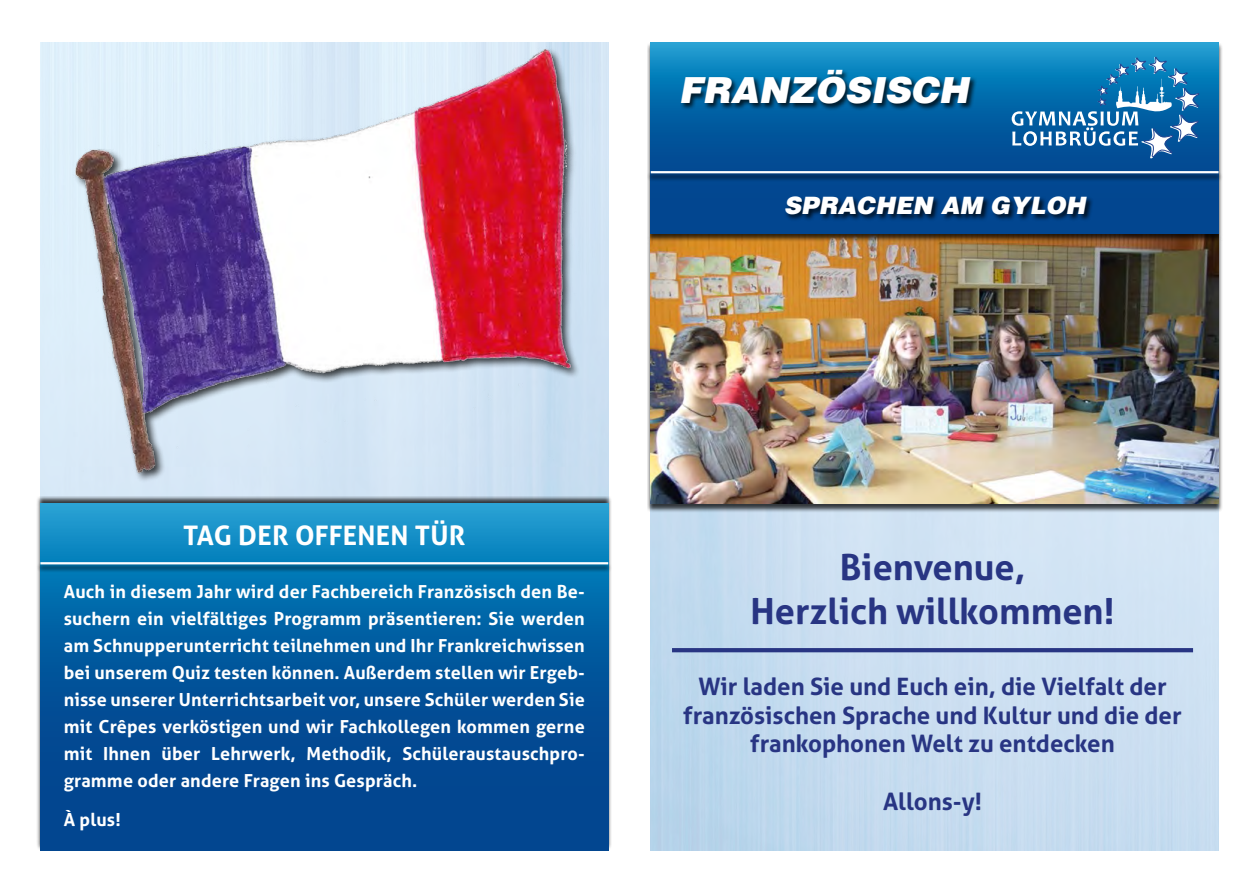
<style>
.page{position:relative;width:1259px;height:893px;background:#fff}
.page>*{position:absolute;margin:0;border:0;box-sizing:border-box;transform-origin:0 0}
.t1{font:700 36px/43.2px "Aller";color:#283583;text-align:center}
.t2{font:36px "Airbus Special";color:#fff}
.t3{font:700 27px "Aller";letter-spacing:.01em;color:#fff}
.t4{font:700 24px/28.8px "Aller";color:#283583;text-align:center}
.t5{font:24px "Airbus Special";letter-spacing:.005em;color:#fff}
.t6{font:700 18px/27px "Aller";letter-spacing:.01em;color:#fff;text-align:justify}
</style>
<div class="page">
<div style="left:647px;top:234px;width:575px;height:279px;background:#000;opacity:.75"></div>
<img style="left:651px;top:242px;width:567px;height:262px">
<div style="left:647px;top:43px;width:575px;height:199px;background:#000;opacity:.75"></div>
<svg style="left:651px;top:43px;width:567px;height:191px;background:#065da1"></svg>
<div style="left:647px;top:171px;width:575px;height:11px;background:#000;opacity:.75"></div>
<hr style="left:651px;top:171px;width:567px;height:2px;background:#fff">
<svg style="left:1011px;top:57px;width:188px;height:101px;background:#297eb6"></svg>
<div style="left:680px;top:70px;width:297px;height:41px;background:#000;opacity:.75"></div>
<div style="left:784px;top:196px;width:310px;height:26px;background:#000;opacity:.75"></div>
<hr style="left:672px;top:648px;width:521px;height:4px;background:#283583">
<div style="left:37px;top:496px;width:575px;height:354px;background:#000;opacity:.75"></div>
<svg style="left:40px;top:504px;width:568px;height:346px;background:#055da1"></svg>
<div style="left:37px;top:563px;width:575px;height:10px;background:#000;opacity:.75"></div>
<hr style="left:40px;top:562px;width:568px;height:2px;background:#fff">
<img style="left:51px;top:43px;width:527px;height:456px">
<h1 class="t2" style="left:678px;top:70px;width:291px">FRANZÖSISCH</h1>
<h3 class="t5" style="left:784px;top:192px;width:303px">SPRACHEN AM GYLOH</h3>
<h2 class="t3" style="left:183px;top:519px;width:284px">TAG DER OFFENEN TÜR</h2>
<p class="t6" style="left:64px;top:578px;width:522px">Auch in diesem Jahr wird der Fachbereich Französisch den Be&shy;suchern ein vielfältiges Programm präsentieren: Sie werden am Schnupperunterricht teilnehmen und Ihr Frankreichwissen bei unserem Quiz testen können. Außerdem stellen wir Ergeb&shy;nisse unserer Unterrichtsarbeit vor, unsere Schüler werden Sie mit Crêpes verköstigen und wir Fachkollegen kommen gerne mit Ihnen über Lehrwerk, Methodik, Schüleraustauschpro&shy;gramme oder andere Fragen ins Gespräch.</p>
<p class="t6" style="left:64px;top:806px;width:58px">À plus!</p>
<h1 class="t1" style="left:750px;top:546px;width:365px">Bienvenue,<br>Herzlich willkommen!</h1>
<h3 class="t4" style="left:683px;top:672px;width:500px">Wir laden Sie und Euch ein, die Vielfalt der französischen Sprache und Kultur und die der frankophonen Welt zu entdecken</h3>
<h3 class="t4" style="left:883px;top:787px;width:100px">Allons-y!</h3>
</div>
